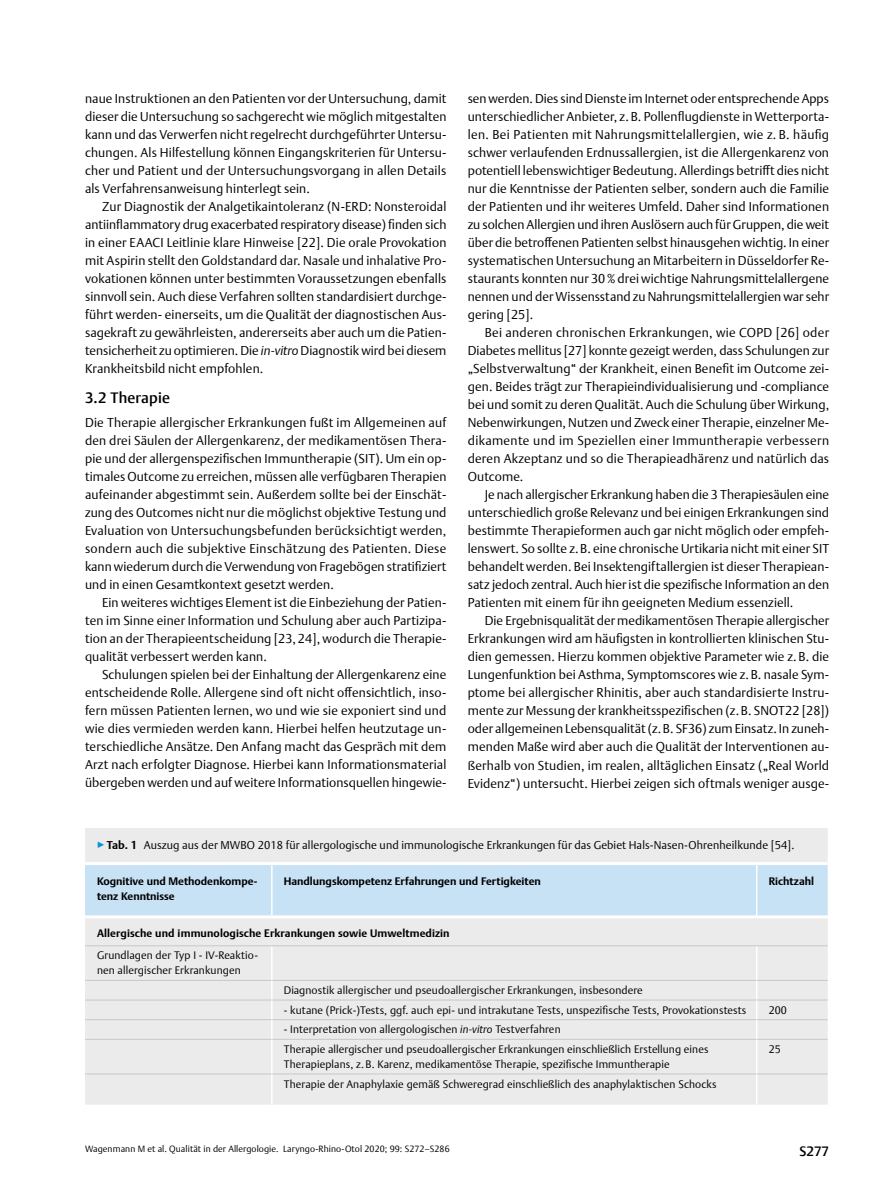
<style>
.page{position:relative;width:893px;height:1191px;background:#fff}
.page>*{position:absolute;margin:0;border:0;box-sizing:border-box;transform-origin:0 0}
.t1{font:500 15px "Thieme Argo 2011";letter-spacing:.01em;color:#000}
.t2{font:500 13.5px "Thieme Argo 2011";color:#000}
.t3{font:300 12.75px/18px "Thieme Argo 2011";letter-spacing:.01em;color:#000;text-align:justify}
.t4{font:300 11.25px "Thieme Argo 2011";letter-spacing:.01em;color:#000}
.t5{font:300 10.8px/15px "Thieme Argo 2011";letter-spacing:.01em;color:#000}
.t6{font:700 10.8px/15px "Thieme Argo 2011";color:#000}
.t7{font:300 9px "Thieme Argo 2011";letter-spacing:.01em;color:#000}
.s1{font-style:italic}
.s2{color:#0095da}
.s3{font-weight:700}
</style>
<div class="page">
<div style="left:85px;top:828px;width:743px;height:276px;background:#ebebec"></div>
<hr style="left:85px;top:862px;width:187px;height:3px;background:#fff">
<hr style="left:272px;top:862px;width:485px;height:3px;background:#fff">
<hr style="left:757px;top:862px;width:71px;height:3px;background:#fff">
<hr style="left:271px;top:946px;width:2px;height:34px;background:#fff">
<hr style="left:756px;top:946px;width:1px;height:34px;background:#fff">
<hr style="left:85px;top:980px;width:187px;height:1px;background:#c7c8ca">
<hr style="left:272px;top:980px;width:485px;height:1px;background:#c7c8ca">
<hr style="left:757px;top:980px;width:71px;height:1px;background:#c7c8ca">
<hr style="left:85px;top:999px;width:187px;height:1px;background:#c7c8ca">
<hr style="left:272px;top:999px;width:485px;height:1px;background:#c7c8ca">
<hr style="left:757px;top:999px;width:71px;height:1px;background:#c7c8ca">
<hr style="left:85px;top:1019px;width:187px;height:1px;background:#c7c8ca">
<hr style="left:272px;top:1019px;width:485px;height:1px;background:#c7c8ca">
<svg style="left:271px;top:980px;width:2px;height:59px"></svg>
<hr style="left:757px;top:1019px;width:71px;height:1px;background:#c7c8ca">
<svg style="left:756px;top:980px;width:1px;height:59px"></svg>
<hr style="left:85px;top:1039px;width:187px;height:1px;background:#c7c8ca">
<hr style="left:272px;top:1039px;width:485px;height:1px;background:#c7c8ca">
<hr style="left:271px;top:1039px;width:2px;height:34px;background:#fff">
<hr style="left:757px;top:1039px;width:71px;height:1px;background:#c7c8ca">
<hr style="left:756px;top:1039px;width:1px;height:34px;background:#fff">
<hr style="left:85px;top:1073px;width:187px;height:1px;background:#c7c8ca">
<hr style="left:272px;top:1073px;width:485px;height:1px;background:#c7c8ca">
<hr style="left:271px;top:1074px;width:2px;height:30px;background:#fff">
<hr style="left:757px;top:1073px;width:71px;height:1px;background:#c7c8ca">
<hr style="left:756px;top:1074px;width:1px;height:30px;background:#fff">
<svg style="left:85px;top:864px;width:743px;height:81px;background:#d5e5f2"></svg>
<hr style="left:85px;top:945px;width:187px;height:1px;background:#c7c8ca">
<hr style="left:272px;top:945px;width:485px;height:1px;background:#c7c8ca">
<hr style="left:757px;top:945px;width:71px;height:1px;background:#c7c8ca">
<p class="t3" style="left:85px;top:89px;width:363px">naue Instruktionen an den Patienten vor der Untersuchung, damit dieser die Untersuchung so sachgerecht wie möglich mitgestalten kann und das Verwerfen nicht regelrecht durchgeführter Untersu&shy;chungen. Als Hilfestellung können Eingangskriterien für Untersu&shy;cher und Patient und der Untersuchungsvorgang in allen Details als Verfahrensanweisung hinterlegt sein.</p>
<p class="t3" style="left:85px;top:197px;width:363px;text-indent:17px">Zur Diagnostik der Analgetikaintoleranz (N-ERD: Nonsteroidal antiinflammatory drug exacerbated respiratory disease) finden sich in einer EAACI Leitlinie klare Hinweise [22]. Die orale Provokation mit Aspirin stellt den Goldstandard dar. Nasale und inhalative Pro&shy;vokationen können unter bestimmten Voraussetzungen ebenfalls sinnvoll sein. Auch diese Verfahren sollten standardisiert durchge&shy;führt werden- einerseits, um die Qualität der diagnostischen Aus&shy;sagekraft zu gewährleisten, andererseits aber auch um die Patien&shy;tensicherheit zu optimieren. Die <span class="s1">in-vitro</span> Diagnostik wird bei diesem Krankheitsbild nicht empfohlen.</p>
<p class="t1" style="left:85px;top:388px;width:86px">3.2 Therapie</p>
<p class="t3" style="left:85px;top:413px;width:363px">Die Therapie allergischer Erkrankungen fußt im Allgemeinen auf den drei Säulen der Allergenkarenz, der medikamentösen Thera&shy;pie und der allergenspezifischen Immuntherapie (SIT). Um ein op&shy;timales Outcome zu erreichen, müssen alle verfügbaren Therapien aufeinander abgestimmt sein. Außerdem sollte bei der Einschät&shy;zung des Outcomes nicht nur die möglichst objektive Testung und Evaluation von Untersuchungsbefunden berücksichtigt werden, sondern auch die subjektive Einschätzung des Patienten. Diese kann wiederum durch die Verwendung von Fragebögen stratifiziert und in einen Gesamtkontext gesetzt werden.</p>
<p class="t3" style="left:85px;top:593px;width:363px;text-indent:17px">Ein weiteres wichtiges Element ist die Einbeziehung der Patien&shy;ten im Sinne einer Information und Schulung aber auch Partizipa&shy;tion an der Therapieentscheidung [23, 24], wodurch die Therapie&shy;qualität verbessert werden kann.</p>
<p class="t3" style="left:85px;top:665px;width:363px;text-indent:17px">Schulungen spielen bei der Einhaltung der Allergenkarenz eine entscheidende Rolle. Allergene sind oft nicht offensichtlich, inso&shy;fern müssen Patienten lernen, wo und wie sie exponiert sind und wie dies vermieden werden kann. Hierbei helfen heutzutage un&shy;terschiedliche Ansätze. Den Anfang macht das Gespräch mit dem Arzt nach erfolgter Diagnose. Hierbei kann Informationsmaterial übergeben werden und auf weitere Informationsquellen hingewie-</p>
<p class="t3" style="left:468px;top:89px;width:363px">sen werden. Dies sind Dienste im Internet oder entsprechende Apps unterschiedlicher Anbieter, z. B. Pollenflugdienste in Wetterporta&shy;len. Bei Patienten mit Nahrungsmittelallergien, wie z. B. häufig schwer verlaufenden Erdnussallergien, ist die Allergenkarenz von potentiell lebenswichtiger Bedeutung. Allerdings betrifft dies nicht nur die Kenntnisse der Patienten selber, sondern auch die Familie der Patienten und ihr weiteres Umfeld. Daher sind Informationen zu solchen Allergien und ihren Auslösern auch für Gruppen, die weit über die betroffenen Patienten selbst hinausgehen wichtig. In einer systematischen Untersuchung an Mitarbeitern in Düsseldorfer Re&shy;staurants konnten nur 30% drei wichtige Nahrungsmittelallergene nennen und der Wissensstand zu Nahrungsmittelallergien war sehr gering [25].</p>
<p class="t3" style="left:468px;top:323px;width:363px;text-indent:17px">Bei anderen chronischen Erkrankungen, wie COPD [26] oder Diabetes mellitus [27] konnte gezeigt werden, dass Schulungen zur „Selbstverwaltung“ der Krankheit, einen Benefit im Outcome zei&shy;gen. Beides trägt zur Therapieindividualisierung und -compliance bei und somit zu deren Qualität. Auch die Schulung über Wirkung, Nebenwirkungen, Nutzen und Zweck einer Therapie, einzelner Me&shy;dikamente und im Speziellen einer Immuntherapie verbessern deren Akzeptanz und so die Therapieadhärenz und natürlich das Outcome.</p>
<p class="t3" style="left:468px;top:485px;width:363px;text-indent:17px">Je nach allergischer Erkrankung haben die 3 Therapiesäulen eine unterschiedlich große Relevanz und bei einigen Erkrankungen sind bestimmte Therapieformen auch gar nicht möglich oder empfeh&shy;lenswert. So sollte z.B. eine chronische Urtikaria nicht mit einer SIT behandelt werden. Bei Insektengiftallergien ist dieser Therapiean&shy;satz jedoch zentral. Auch hier ist die spezifische Information an den Patienten mit einem für ihn geeigneten Medium essenziell.</p>
<p class="t3" style="left:468px;top:611px;width:363px;text-indent:17px">Die Ergebnisqualität der medikamentösen Therapie allergischer Erkrankungen wird am häufigsten in kontrollierten klinischen Stu&shy;dien gemessen. Hierzu kommen objektive Parameter wie z. B. die Lungenfunktion bei Asthma, Symptomscores wie z. B. nasale Sym&shy;ptome bei allergischer Rhinitis, aber auch standardisierte Instru&shy;mente zur Messung der krankheitsspezifischen (z.B. SNOT22 [28]) oder allgemeinen Lebensqualität (z.B. SF36) zum Einsatz. In zuneh&shy;menden Maße wird aber auch die Qualität der Interventionen au&shy;ßerhalb von Studien, im realen, alltäglichen Einsatz („Real World Evidenz“) untersucht. Hierbei zeigen sich oftmals weniger ausge-</p>
<p class="t4" style="left:97px;top:837px;width:699px"><span class="s2">▶</span><span class="s3">Tab. 1</span> Auszug aus der MWBO 2018 für allergologische und immunologische Erkrankungen für das Gebiet Hals-Nasen-Ohrenheilkunde [54].</p>
<p class="t6" style="left:97px;top:873px;width:162px">Kognitive und Methodenkompe&shy;tenz Kenntnisse</p>
<p class="t6" style="left:284px;top:873px;width:258px">Handlungskompetenz Erfahrungen und Fertigkeiten</p>
<p class="t6" style="left:769px;top:873px;width:47px">Richtzahl</p>
<p class="t6" style="left:97px;top:926px;width:354px">Allergische und immunologische Erkrankungen sowie Umweltmedizin</p>
<p class="t5" style="left:97px;top:948px;width:163px">Grundlagen der Typ I - IV-Reaktio&shy;nen allergischer Erkrankungen</p>
<p class="t5" style="left:284px;top:982px;width:360px">Diagnostik allergischer und pseudoallergischer Erkrankungen, insbesondere</p>
<p class="t5" style="left:284px;top:1002px;width:464px">- kutane (Prick-)Tests, ggf. auch epi- und intrakutane Tests, unspezifische Tests, Provokationstests</p>
<p class="t5" style="left:769px;top:1002px;width:20px">200</p>
<p class="t5" style="left:284px;top:1019px;width:426px;line-height:19.6px">- Interpretation von allergologischen <span class="s1">in-vitro</span> Testverfahren<br>Therapie allergischer und pseudoallergischer Erkrankungen einschließlich Erstellung eines</p>
<p class="t5" style="left:284px;top:1056px;width:387px">Therapieplans, z. B. Karenz, medikamentöse Therapie, spezifische Immuntherapie</p>
<p class="t5" style="left:769px;top:1041px;width:14px">25</p>
<p class="t5" style="left:284px;top:1076px;width:434px">Therapie der Anaphylaxie gemäß Schweregrad einschließlich des anaphylaktischen Schocks</p>
<p class="t7" style="left:85px;top:1143px;width:366px">Wagenmann M et al. Qualität in der Allergologie. Laryngo-Rhino-Otol 2020; 99: S272–S286</p>
<p class="t2" style="left:799px;top:1142px;width:31px">S277</p>
</div>
